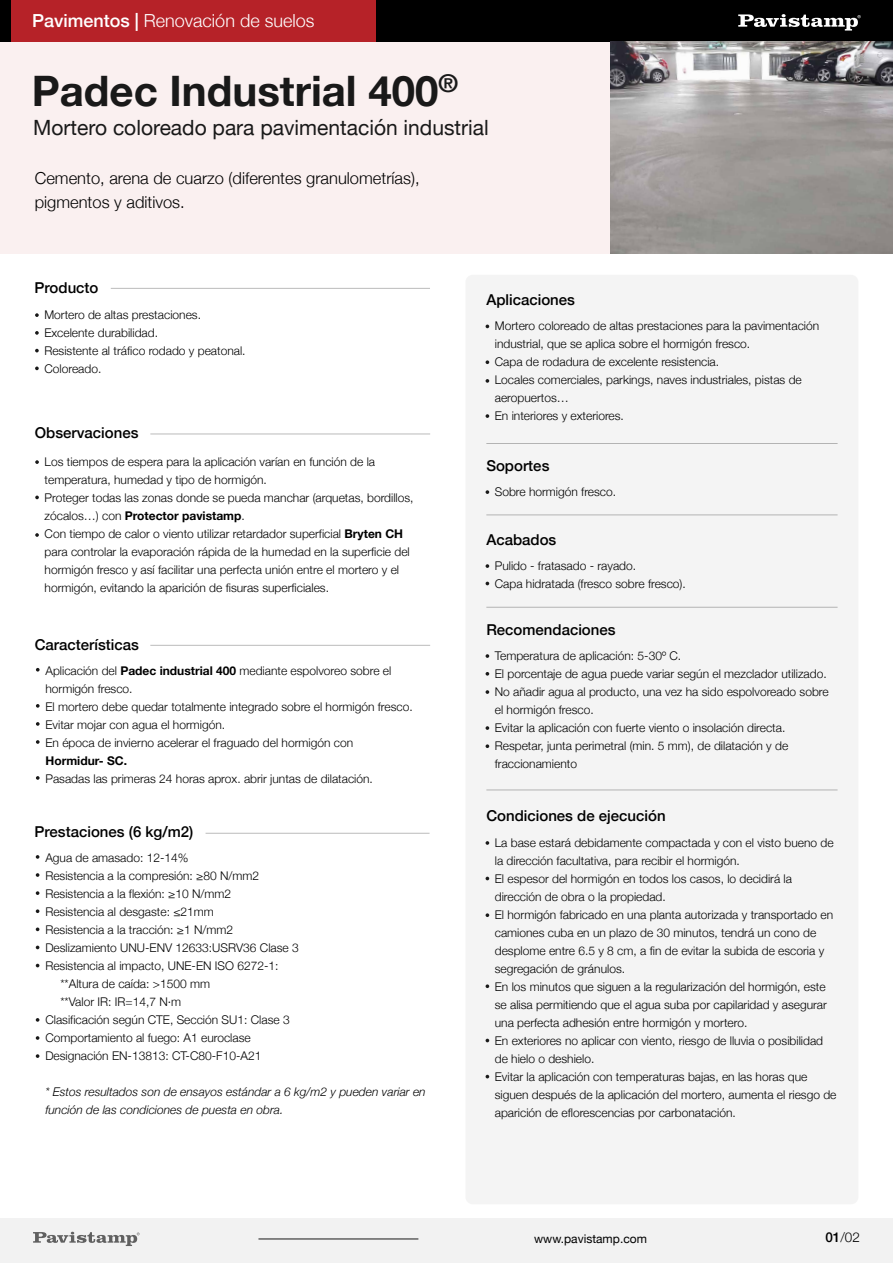
<style>
.page{position:relative;width:893px;height:1263px;background:#fff}
.page>*{position:absolute;margin:0;border:0;box-sizing:border-box;transform-origin:0 0}
.t1{font:700 42px "Helvetica Neue";color:#191919}
.t2{font:21px "Helvetica Neue";color:#191919}
.t3{font:300 18px "Helvetica Neue";color:#fff}
.t4{font:300 16.5px/24px "Helvetica Neue";color:#000}
.t5{font:500 15px "Helvetica Neue";color:#000}
.t6{font:300 13.5px "Helvetica Neue";color:#000}
.t7{font:300 12px/18px "Helvetica Neue";color:#000}
.t8{font:italic 300 12px/18px "Helvetica Neue";color:#000}
.t9{font:12px "Helvetica Neue";color:#000}
.t10{font:700 12px "Helvetica Neue";color:#000}
.s1{font-weight:500}
.s2{font-weight:700}
</style>
<div class="page">
<div style="left:0;top:1218px;width:893px;height:45px;background:#f2f2f2"></div>
<div style="left:465px;top:275px;width:393px;height:929px;background:#f2f2f2;border-radius:7px"></div>
<div style="left:0;top:41px;width:615px;height:212px;background:#faf0f0"></div>
<div style="left:0;top:0;width:376px;height:41px;background:#b62228"></div>
<div style="left:376px;top:0;width:517px;height:41px;background:#000"></div>
<svg style="left:738px;top:14px;width:123px;height:17px"></svg>
<div style="left:0;top:0;width:11px;height:41px;background:#000"></div>
<hr style="left:206px;top:833px;width:224px;height:1px;background:#191919">
<hr style="left:150px;top:434px;width:280px;height:1px;background:#191919">
<svg style="left:35px;top:460px;width:4px;height:4px"></svg>
<svg style="left:35px;top:496px;width:4px;height:3px"></svg>
<svg style="left:36px;top:855px;width:3px;height:4px"></svg>
<svg style="left:36px;top:873px;width:3px;height:4px"></svg>
<svg style="left:36px;top:891px;width:3px;height:4px"></svg>
<svg style="left:36px;top:909px;width:3px;height:4px"></svg>
<svg style="left:36px;top:927px;width:3px;height:4px"></svg>
<svg style="left:36px;top:1018px;width:3px;height:4px"></svg>
<svg style="left:36px;top:1036px;width:3px;height:4px"></svg>
<svg style="left:36px;top:1054px;width:3px;height:4px"></svg>
<hr style="left:486px;top:443px;width:352px;height:1px;background:#191919">
<hr style="left:486px;top:514px;width:352px;height:1px;background:#191919">
<hr style="left:486px;top:790px;width:352px;height:1px;background:#191919">
<hr style="left:150px;top:645px;width:280px;height:1px;background:#191919">
<svg style="left:36px;top:668px;width:4px;height:3px"></svg>
<svg style="left:486px;top:379px;width:3px;height:4px"></svg>
<svg style="left:486px;top:360px;width:3px;height:4px"></svg>
<svg style="left:486px;top:414px;width:3px;height:4px"></svg>
<svg style="left:486px;top:654px;width:3px;height:4px"></svg>
<svg style="left:486px;top:841px;width:3px;height:4px"></svg>
<svg style="left:486px;top:913px;width:3px;height:4px"></svg>
<svg style="left:486px;top:984px;width:3px;height:4px"></svg>
<svg style="left:486px;top:672px;width:3px;height:4px"></svg>
<svg style="left:486px;top:690px;width:3px;height:4px"></svg>
<svg style="left:486px;top:726px;width:3px;height:4px"></svg>
<svg style="left:486px;top:744px;width:3px;height:4px"></svg>
<svg style="left:486px;top:490px;width:3px;height:4px"></svg>
<hr style="left:486px;top:607px;width:352px;height:1px;background:#191919">
<svg style="left:486px;top:564px;width:3px;height:4px"></svg>
<svg style="left:36px;top:704px;width:4px;height:4px"></svg>
<svg style="left:36px;top:722px;width:4px;height:4px"></svg>
<svg style="left:36px;top:740px;width:4px;height:4px"></svg>
<svg style="left:36px;top:776px;width:4px;height:4px"></svg>
<svg style="left:35px;top:533px;width:4px;height:4px"></svg>
<svg style="left:33px;top:1232px;width:107px;height:14px"></svg>
<hr style="left:258px;top:1239px;width:160px;height:1px;background:#191919">
<img style="left:611px;top:41px;width:282px;height:212px">
<hr style="left:111px;top:288px;width:319px;height:1px;background:#191919">
<svg style="left:35px;top:313px;width:4px;height:4px"></svg>
<svg style="left:35px;top:349px;width:4px;height:3px"></svg>
<svg style="left:35px;top:366px;width:4px;height:4px"></svg>
<svg style="left:35px;top:331px;width:4px;height:4px"></svg>
<h3 class="t3" style="left:32px;top:6px;width:284px"><span class="s1">Pavimentos |</span> Renovación de suelos</h3>
<h1 class="t1" style="left:32px;top:58px;width:428px">Padec Industrial 400<sup>®</sup></h1>
<h2 class="t2" style="left:33px;top:113px;width:457px">Mortero coloreado para pavimentación industrial</h2>
<h3 class="t4" style="left:35px;top:165px;width:386px">Cemento, arena de cuarzo (diferentes granulometrías), pigmentos y aditivos.</h3>
<p class="t5" style="left:35px;top:275px;width:65px">Producto</p>
<p class="t7" style="left:44px;top:305px;width:203px">Mortero de altas prestaciones.<br>Excelente durabilidad.<br>Resistente al tráfico rodado y peatonal.<br>Coloreado.</p>
<p class="t5" style="left:35px;top:421px;width:105px">Observaciones</p>
<p class="t7" style="left:45px;top:452px;width:371px">Los tiempos de espera para la aplicación varían en función de la temperatura, humedad y tipo de hormigón.<br>Proteger todas las zonas donde se pueda manchar (arquetas, bordillos, zócalos…) con <span class="s2">Protector pavistamp</span>.<br>Con tiempo de calor o viento utilizar retardador superficial <span class="s2">Bryten CH </span>para controlar la evaporación rápida de la humedad en la superficie del hormigón fresco y así facilitar una perfecta unión entre el mortero y el hormigón, evitando la aparición de fisuras superficiales.</p>
<p class="t5" style="left:35px;top:632px;width:106px">Características</p>
<p class="t7" style="left:45px;top:661px;width:369px">Aplicación del <span class="s2">Padec industrial 400</span> mediante espolvoreo sobre el hormigón fresco.<br>El mortero debe quedar totalmente integrado sobre el hormigón fresco.<br>Evitar mojar con agua el hormigón.<br>En época de invierno acelerar el fraguado del hormigón con</p>
<p class="t10" style="left:45px;top:751px;width:83px">Hormidur- SC.</p>
<p class="t7" style="left:45px;top:769px;width:329px">Pasadas las primeras 24 horas aprox. abrir juntas de dilatación.</p>
<p class="t5" style="left:35px;top:820px;width:160px">Prestaciones (6 kg/m2)</p>
<p class="t7" style="left:45px;top:848px;width:145px">Agua de amasado: 12-14%</p>
<p class="t7" style="left:45px;top:866px;width:215px">Resistencia a la compresión: ≥80 N/mm2</p>
<p class="t7" style="left:45px;top:884px;width:187px">Resistencia a la flexión: ≥10 N/mm2</p>
<p class="t7" style="left:45px;top:902px;width:170px">Resistencia al desgaste: ≤21mm</p>
<p class="t7" style="left:45px;top:920px;width:189px">Resistencia a la tracción: ≥1 N/mm2</p>
<p class="t7" style="left:45px;top:938px;width:255px">Deslizamiento UNU-ENV 12633:USRV36 Clase 3</p>
<p class="t7" style="left:45px;top:956px;width:235px">Resistencia al impacto, UNE-EN ISO 6272-1:</p>
<p class="t7" style="left:60px;top:974px;width:151px">**Altura de caída: &gt;1500 mm</p>
<p class="t7" style="left:60px;top:992px;width:122px">**Valor IR: IR=14,7 N·m</p>
<p class="t7" style="left:45px;top:1010px;width:246px">Clasificación según CTE, Sección SU1: Clase 3</p>
<p class="t7" style="left:45px;top:1028px;width:207px">Comportamiento al fuego: A1 euroclase</p>
<p class="t7" style="left:45px;top:1046px;width:218px">Designación EN-13813: CT-C80-F10-A21</p>
<p class="t8" style="left:45px;top:1082px;width:382px">* Estos resultados son de ensayos estándar a 6 kg/m2 y pueden variar en función de las condiciones de puesta en obra.</p>
<p class="t5" style="left:486px;top:287px;width:90px">Aplicaciones</p>
<p class="t7" style="left:495px;top:316px;width:326px">Mortero coloreado de altas prestaciones para la pavimentación industrial, que se aplica sobre el hormigón fresco.<br>Capa de rodadura de excelente resistencia.<br>Locales comerciales, parkings, naves industriales, pistas de aeropuertos…<br>En interiores y exteriores.</p>
<p class="t5" style="left:486px;top:454px;width:65px">Soportes</p>
<p class="t7" style="left:495px;top:482px;width:123px">Sobre hormigón fresco.</p>
<p class="t5" style="left:486px;top:528px;width:72px">Acabados</p>
<p class="t7" style="left:495px;top:556px;width:192px">Pulido - fratasado - rayado.<br>Capa hidratada (fresco sobre fresco).</p>
<p class="t5" style="left:486px;top:618px;width:131px">Recomendaciones</p>
<p class="t7" style="left:495px;top:646px;width:335px">Temperatura de aplicación: 5-30º C.<br>El porcentaje de agua puede variar según el mezclador utilizado.<br>No añadir agua al producto, una vez ha sido espolvoreado sobre el hormigón fresco.<br>Evitar la aplicación con fuerte viento o insolación directa.<br>Respetar, junta perimetral (min. 5 mm), de dilatación y de fraccionamiento</p>
<p class="t5" style="left:486px;top:804px;width:181px">Condiciones de ejecución</p>
<p class="t7" style="left:495px;top:832px;width:343px">La base estará debidamente compactada y con el visto bueno de la dirección facultativa, para recibir el hormigón.<br>El espesor del hormigón en todos los casos, lo decidirá la dirección de obra o la propiedad.<br>El hormigón fabricado en una planta autorizada y transportado en camiones cuba en un plazo de 30 minutos, tendrá un cono de desplome entre 6.5 y 8 cm, a fin de evitar la subida de escoria y segregación de gránulos.<br>En los minutos que siguen a la regularización del hormigón, este se alisa permitiendo que el agua suba por capilaridad y asegurar una perfecta adhesión entre hormigón y mortero.<br>En exteriores no aplicar con viento, riesgo de lluvia o posibilidad de hielo o deshielo.<br>Evitar la aplicación con temperaturas bajas, en las horas que siguen después de la aplicación del mortero, aumenta el riesgo de aparición de eflorescencias por carbonatación.</p>
<p class="t9" style="left:534px;top:1230px;width:114px">www.pavistamp.com</p>
<p class="t6" style="left:825px;top:1226px;width:36px"><span class="s1">01</span>/02</p>
</div>
